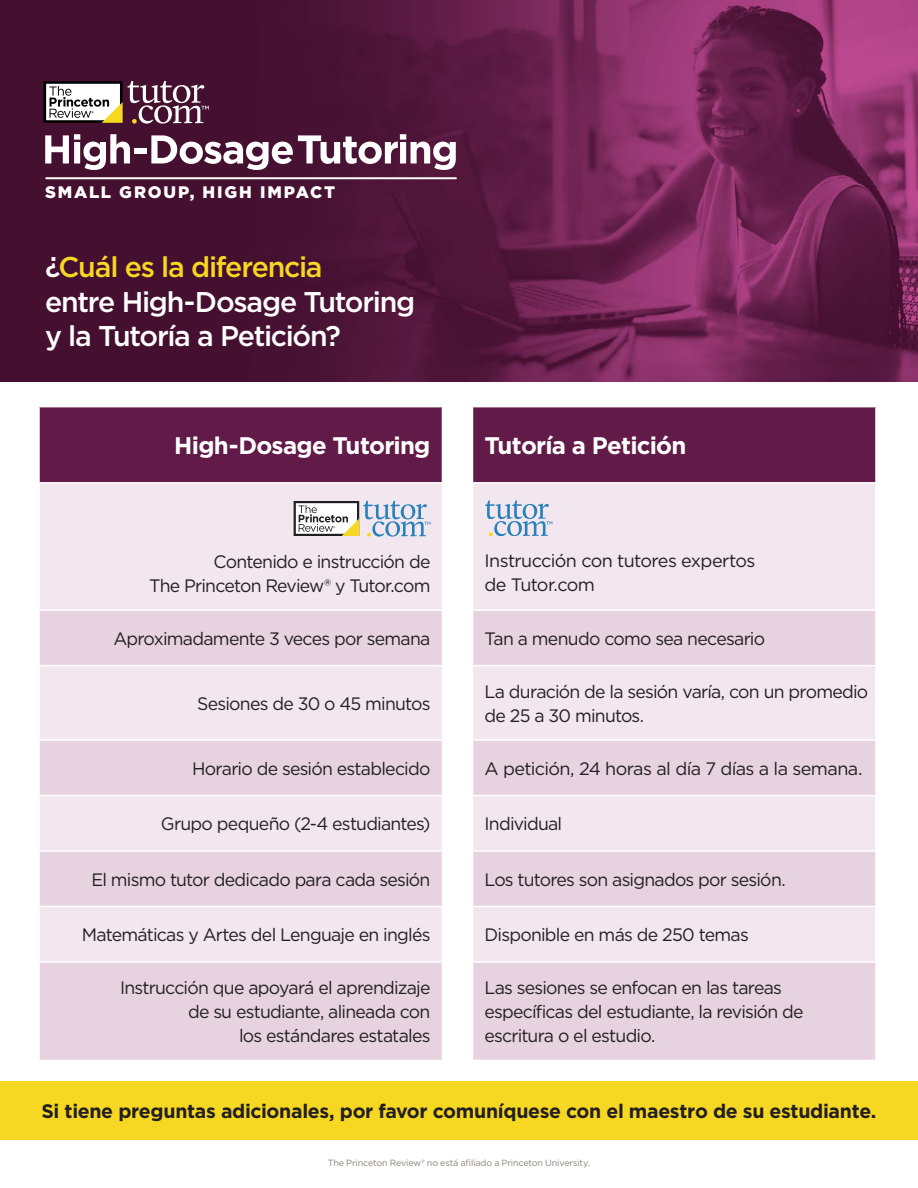
<style>
.page{position:relative;width:918px;height:1188px;background:#fff}
.page>*{position:absolute;margin:0;border:0;box-sizing:border-box;transform-origin:0 0}
.t1{font:500 28.5px/34.2px "Gotham";letter-spacing:-.045em;color:#fff}
.t2{font:700 24px "Gotham";letter-spacing:-.03em;color:#fff}
.t3{font:700 19.5px "Gotham";letter-spacing:-.015em;color:#231f20}
.t4{font:18px/24px "Gotham";letter-spacing:-.045em;color:#231f20}
.t5{font:900 16.65px "Gotham";letter-spacing:.11em;color:#fff}
.t6{font:9px "Gotham";letter-spacing:-.015em;color:#8a8280}
.s1{color:#f6d822}
</style>
<div class="page">
<div style="left:0;top:1082px;width:918px;height:58px;background:#f6d822"></div>
<img style="left:0;top:0;width:918px;height:382px">
<div style="left:40px;top:407px;width:835px;height:75px;background:#621b48"></div>
<svg style="left:443px;top:407px;width:29px;height:75px"></svg>
<div style="left:40px;top:484px;width:835px;height:125px;background:#f2e7ee"></div>
<svg style="left:40px;top:611px;width:835px;height:449px;background:#ecdce6"></svg>
<hr style="left:442px;top:407px;width:1px;height:75px;background:#fff">
<hr style="left:472px;top:407px;width:1px;height:75px;background:#fff">
<hr style="left:442px;top:484px;width:1px;height:125px;background:#fff">
<hr style="left:472px;top:484px;width:1px;height:125px;background:#fff">
<hr style="left:442px;top:611px;width:1px;height:54px;background:#fff">
<hr style="left:472px;top:611px;width:1px;height:54px;background:#fff">
<hr style="left:38px;top:665px;width:404px;height:1px;background:#fff">
<hr style="left:442px;top:665px;width:30px;height:1px;background:#fff">
<hr style="left:442px;top:666px;width:1px;height:73px;background:#fff">
<hr style="left:472px;top:665px;width:405px;height:1px;background:#fff">
<hr style="left:472px;top:666px;width:1px;height:73px;background:#fff">
<hr style="left:38px;top:739px;width:404px;height:2px;background:#fff">
<hr style="left:442px;top:739px;width:30px;height:2px;background:#fff">
<hr style="left:442px;top:741px;width:1px;height:54px;background:#fff">
<hr style="left:472px;top:739px;width:405px;height:2px;background:#fff">
<hr style="left:472px;top:741px;width:1px;height:54px;background:#fff">
<hr style="left:38px;top:795px;width:404px;height:1px;background:#fff">
<hr style="left:442px;top:795px;width:30px;height:1px;background:#fff">
<hr style="left:442px;top:796px;width:1px;height:54px;background:#fff">
<hr style="left:472px;top:795px;width:405px;height:1px;background:#fff">
<hr style="left:472px;top:796px;width:1px;height:54px;background:#fff">
<hr style="left:38px;top:850px;width:404px;height:2px;background:#fff">
<hr style="left:442px;top:850px;width:30px;height:2px;background:#fff">
<hr style="left:442px;top:852px;width:1px;height:54px;background:#fff">
<hr style="left:472px;top:850px;width:405px;height:2px;background:#fff">
<hr style="left:472px;top:852px;width:1px;height:54px;background:#fff">
<hr style="left:38px;top:906px;width:404px;height:1px;background:#fff">
<hr style="left:442px;top:906px;width:30px;height:1px;background:#fff">
<hr style="left:442px;top:907px;width:1px;height:54px;background:#fff">
<hr style="left:472px;top:906px;width:405px;height:1px;background:#fff">
<hr style="left:472px;top:907px;width:1px;height:54px;background:#fff">
<hr style="left:38px;top:961px;width:404px;height:2px;background:#fff">
<hr style="left:442px;top:961px;width:30px;height:2px;background:#fff">
<hr style="left:442px;top:963px;width:1px;height:97px;background:#fff">
<hr style="left:472px;top:961px;width:405px;height:2px;background:#fff">
<hr style="left:472px;top:963px;width:1px;height:97px;background:#fff">
<svg style="left:294px;top:501px;width:136px;height:36px"></svg>
<svg style="left:485px;top:501px;width:67px;height:35px;background:#b8c9de"></svg>
<svg style="left:43px;top:81px;width:166px;height:43px"></svg>
<svg style="left:45px;top:134px;width:85px;height:36px"></svg>
<div style="left:134px;top:148px;width:12px;height:6px;background:#fff"></div>
<svg style="left:151px;top:134px;width:305px;height:36px"></svg>
<hr style="left:45px;top:177px;width:412px;height:2px;background:#fff">
<p class="t5" style="left:45px;top:181px;width:292px">SMALL GROUP, HIGH IMPACT</p>
<h1 class="t1" style="left:45px;top:250px;width:372px">¿<span class="s1">Cuál es la diferencia<br></span>entre High-Dosage Tutoring y la Tutoría a Petición?</h1>
<h2 class="t2" style="left:174px;top:430px;width:258px">High-Dosage Tutoring</h2>
<h2 class="t2" style="left:484px;top:430px;width:203px">Tutoría a Petición</h2>
<p class="t4" style="left:149px;top:549px;width:283px;text-align:right">Contenido e instrucción de<br>The Princeton Review® y Tutor.com</p>
<p class="t4" style="left:484px;top:549px;width:272px">Instrucción con tutores expertos de Tutor.com</p>
<p class="t4" style="left:113px;top:626px;width:319px">Aproximadamente 3 veces por semana</p>
<p class="t4" style="left:484px;top:626px;width:282px">Tan a menudo como sea necesario</p>
<p class="t4" style="left:197px;top:691px;width:235px">Sesiones de 30 o 45 minutos</p>
<p class="t4" style="left:484px;top:679px;width:385px">La duración de la sesión varía, con un promedio de 25 a 30 minutos.</p>
<p class="t4" style="left:192px;top:756px;width:240px">Horario de sesión establecido</p>
<p class="t4" style="left:484px;top:756px;width:380px">A petición, 24 horas al día 7 días a la semana.</p>
<p class="t4" style="left:161px;top:812px;width:271px">Grupo pequeño (2-4 estudiantes)</p>
<p class="t4" style="left:484px;top:812px;width:79px">Individual</p>
<p class="t4" style="left:92px;top:867px;width:340px">El mismo tutor dedicado para cada sesión</p>
<p class="t4" style="left:484px;top:867px;width:303px">Los tutores son asignados por sesión.</p>
<p class="t4" style="left:82px;top:923px;width:350px">Matemáticas y Artes del Lenguaje en inglés</p>
<p class="t4" style="left:484px;top:923px;width:266px">Disponible en más de 250 temas</p>
<p class="t4" style="left:120px;top:976px;width:312px;text-align:right">Instrucción que apoyará el aprendizaje de su estudiante, alineada con<br>los estándares estatales</p>
<p class="t4" style="left:484px;top:976px;width:321px">Las sesiones se enfocan en las tareas específicas del estudiante, la revisión de escritura o el estudio.</p>
<h1 class="t3" style="left:41px;top:1099px;width:837px">Si tiene preguntas adicionales, por favor comuníquese con el maestro de su estudiante.</h1>
<p class="t6" style="left:328px;top:1157px;width:264px">The Princeton Review® no está afiliado a Princeton University.</p>
</div>
